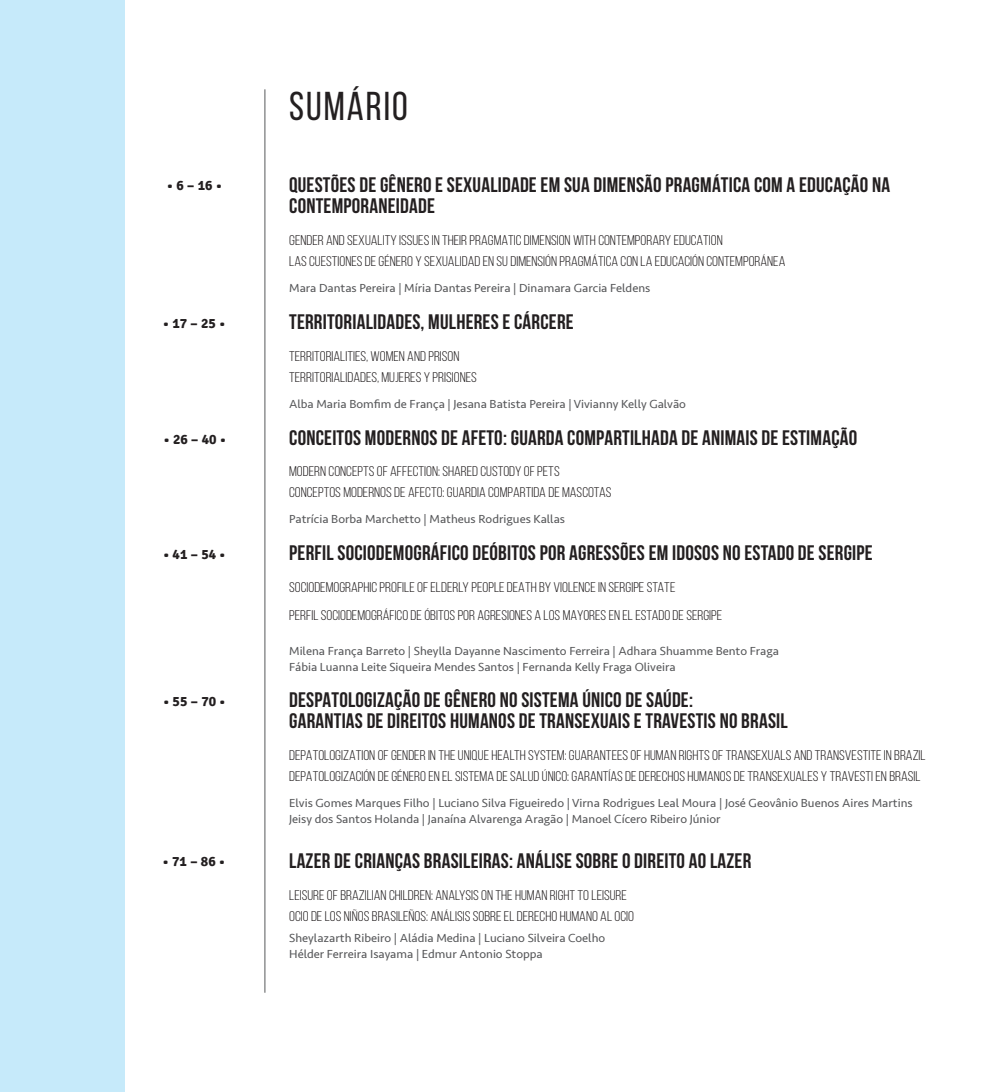
<style>
.page{position:relative;width:993px;height:1092px;background:#fff}
.page>*{position:absolute;margin:0;border:0;box-sizing:border-box;transform-origin:0 0}
.t1{font:40.25px "Bebas Neue";letter-spacing:.05em;color:#231f20}
.t2{font:700 21px/21px "Bebas Neue";letter-spacing:.01em;color:#231f20}
.t3{font:14px/21px "Bebas Neue";color:#231f20;scale:1.1 1}
.t4{font:700 14px "Signika";color:#231f20}
.t5{font:12.25px/15.8px "Seravek";color:#57585a}
</style>
<div class="page">
<div style="left:0;top:0;width:124px;height:1091px;background:#c6eafa"></div>
<hr style="left:264px;top:89px;width:1px;height:903px;background:#57585a">
<p class="t4" style="left:167px;top:177px;width:57px">• 6 – 16 •</p>
<p class="t4" style="left:163px;top:315px;width:64px">• 17 – 25 •</p>
<p class="t4" style="left:163px;top:430px;width:64px">• 26 – 40 •</p>
<p class="t4" style="left:163px;top:546px;width:64px">• 41 – 54 •</p>
<p class="t4" style="left:163px;top:692px;width:64px">• 55 – 70 •</p>
<p class="t4" style="left:162px;top:852px;width:64px">• 71 – 86 •</p>
<h1 class="t1" style="left:289px;top:84px;width:120px">SUMÁRIO</h1>
<h2 class="t2" style="left:289px;top:174px;width:602px">QUESTÕES DE GÊNERO E SEXUALIDADE EM SUA DIMENSÃO PRAGMÁTICA COM A EDUCAÇÃO NA<br>CONTEMPORANEIDADE</h2>
<p class="t3" style="left:289px;top:229px;width:452px">GENDER AND SEXUALITY ISSUES IN THEIR PRAGMATIC DIMENSION WITH CONTEMPORARY EDUCATION<br>LAS CUESTIONES DE GÉNERO Y SEXUALIDAD EN SU DIMENSIÓN PRAGMÁTICA CON LA EDUCACIÓN CONTEMPORÁNEA</p>
<p class="t5" style="left:289px;top:280px;width:362px">Mara Dantas Pereira | Míria Dantas Pereira | Dinamara Garcia Feldens</p>
<h2 class="t2" style="left:289px;top:311px;width:286px">TERRITORIALIDADES, MULHERES E CÁRCERE</h2>
<p class="t3" style="left:289px;top:345px;width:172px">TERRITORIALITIES, WOMEN AND PRISON<br>TERRITORIALIDADES, MUJERES Y PRISIONES</p>
<p class="t5" style="left:289px;top:396px;width:398px">Alba Maria Bomfim de França | Jesana Batista Pereira | Vivianny Kelly Galvão</p>
<h2 class="t2" style="left:289px;top:426px;width:569px">CONCEITOS MODERNOS DE AFETO: GUARDA COMPARTILHADA DE ANIMAIS DE ESTIMAÇÃO</h2>
<p class="t3" style="left:289px;top:460px;width:294px">MODERN CONCEPTS OF AFFECTION: SHARED CUSTODY OF PETS<br>CONCEPTOS MODERNOS DE AFECTO: GUARDIA COMPARTIDA DE MASCOTAS</p>
<p class="t5" style="left:289px;top:511px;width:277px">Patrícia Borba Marchetto | Matheus Rodrigues Kallas</p>
<h2 class="t2" style="left:289px;top:542px;width:585px">PERFIL SOCIODEMOGRÁFICO DEÓBITOS POR AGRESSÕES EM IDOSOS NO ESTADO DE SERGIPE</h2>
<p class="t3" style="left:289px;top:572px;width:395px;line-height:28px">SOCIODEMOGRAPHIC PROFILE OF ELDERLY PEOPLE DEATH BY VIOLENCE IN SERGIPE STATE<br>PERFIL SOCIODEMOGRÁFICO DE ÓBITOS POR AGRESIONES A LOS MAYORES EN EL ESTADO DE SERGIPE</p>
<p class="t5" style="left:289px;top:642px;width:491px">Milena França Barreto | Sheylla Dayanne Nascimento Ferreira | Adhara Shuamme Bento Fraga<br>Fábia Luanna Leite Siqueira Mendes Santos | Fernanda Kelly Fraga Oliveira</p>
<h2 class="t2" style="left:289px;top:689px;width:500px">DESPATOLOGIZAÇÃO DE GÊNERO NO SISTEMA ÚNICO D E SAÚDE:<br>GARANTIAS DE DIREITOS HUMANOS DE TRANSEXUAIS E TRAVESTIS NO BRASIL</h2>
<p class="t3" style="left:289px;top:744px;width:580px">DEPATOLOGIZATION OF GENDER IN THE UNIQUE HEALTH SYSTEM: GUARANTEES OF HUMAN RIGHTS OF TRANSEXUALS AND TRANSVESTITE IN BRAZIL<br>DEPATOLOGIZACIÓN DE GÉNERO EN EL SISTEMA DE SALUD ÚNICO: GARANTÍAS DE DERECHOS HUMANOS DE TRANSEXUALES Y TRAVESTI EN BRASIL</p>
<p class="t5" style="left:289px;top:795px;width:624px">Elvis Gomes Marques Filho | Luciano Silva Figueiredo | Virna Rodrigues Leal Moura | José Geovânio Buenos Aires Martins<br>Jeisy dos Santos Holanda | Janaína Alvarenga Aragão | Manoel Cícero Ribeiro Júnior</p>
<h2 class="t2" style="left:289px;top:850px;width:463px">LAZER DE CRIANÇAS BRASILEIRAS: ANÁLISE SOBRE O DIREITO AO LAZER</h2>
<p class="t3" style="left:289px;top:884px;width:315px">LEISURE OF BRAZILIAN CHILDREN: ANALYSIS ON THE HUMAN RIGHT TO LEISURE<br>OCIO DE LOS NIÑOS BRASILEÑOS: ANÁLISIS SOBRE EL DERECHO HUMANO AL OCIO</p>
<p class="t5" style="left:289px;top:929px;width:317px">Sheylazarth Ribeiro | Aládia Medina | Luciano Silveira Coelho<br>Hélder Ferreira Isayama | Edmur Antonio Stoppa</p>
</div>
